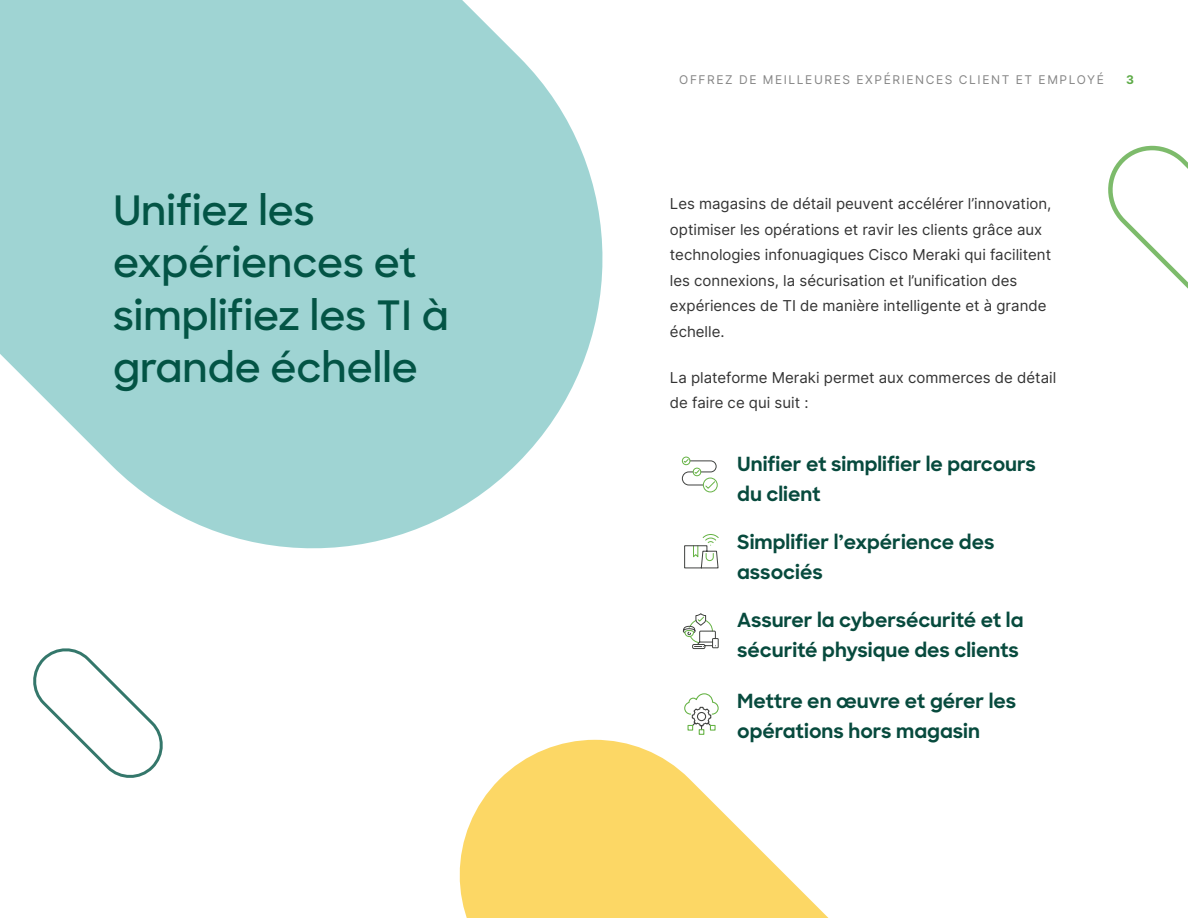
<style>
.page{position:relative;width:1188px;height:918px;background:#fff}
.page>*{position:absolute;margin:0;border:0;box-sizing:border-box;transform-origin:0 0}
._2_-_Heading{font:600 40.5px/52.2px "Sharp Sans";color:#035445}
._3_-_Call_Out{font:700 19.5px/30px "Sharp Sans";color:#074a3d}
.P_-_Small{font:15px/25.5px "Inter";color:#333}
.t1{font:12px "Inter";letter-spacing:.13em;color:#858585}
.t2{font:700 12px "Inter";color:#5dab47}
</style>
<div class="page">
<svg style="left:0;top:0;width:603px;height:549px;fill:#9fd4d3"></svg>
<svg style="left:1108px;top:145px;width:80px;height:144px"></svg>
<svg style="left:459px;top:740px;width:370px;height:178px;fill:#fcd765"></svg>
<svg style="left:33px;top:648px;width:130px;height:130px"></svg>
<svg style="left:684px;top:693px;width:35px;height:42px"></svg>
<div style="left:697px;top:712px;width:9px;height:9px;border:1px solid #404240;border-radius:50%"></div>
<svg style="left:682px;top:613px;width:37px;height:36px"></svg>
<svg style="left:681px;top:456px;width:37px;height:37px"></svg>
<svg style="left:684px;top:534px;width:35px;height:35px"></svg>
<p class="_2_-_Heading" style="left:113px;top:183px;width:337px">Unifiez les expériences et simplifiez les TI à grande échelle</p>
<p class="t1" style="left:679px;top:71px;width:426px">OFFREZ DE MEILLEURES EXPÉRIENCES CLIENT ET EMPLOYÉ</p>
<p class="t2" style="left:1126px;top:71px;width:9px">3</p>
<p class="P_-_Small" style="left:670px;top:191px;width:383px">Les magasins de détail peuvent accélérer l’innovation, optimiser les opérations et ravir les clients grâce aux technologies infonuagiques Cisco Meraki qui facilitent les connexions, la sécurisation et l’unification des expériences de TI de manière intelligente et à grande échelle.</p>
<p class="P_-_Small" style="left:670px;top:364px;width:388px">La plateforme Meraki permet aux commerces de détail de faire ce qui suit :</p>
<p class="_3_-_Call_Out" style="left:737px;top:448px;width:300px">Unifier et simplifier le parcours du client</p>
<p class="_3_-_Call_Out" style="left:737px;top:526px;width:259px">Simplifier l’expérience des associés</p>
<p class="_3_-_Call_Out" style="left:737px;top:604px;width:288px">Assurer la cybersécurité et la sécurité physique des clients</p>
<p class="_3_-_Call_Out" style="left:737px;top:685px;width:281px">Mettre en œuvre et gérer les opérations hors magasin</p>
</div>
